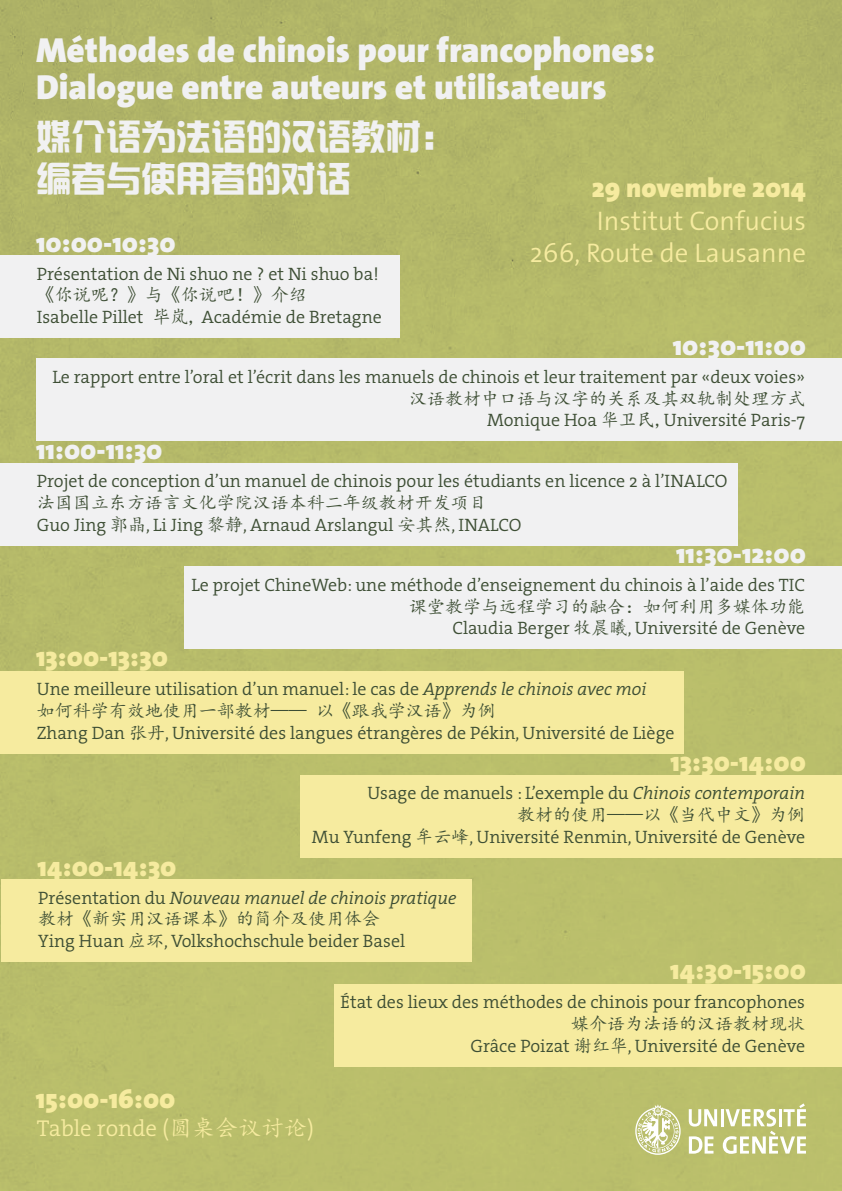
<style>
.page{position:relative;width:842px;height:1191px;background:#fff}
.page>*{position:absolute;margin:0;border:0;box-sizing:border-box;transform-origin:0 0}
.t1{font:900 35px/37px "The Sans Os F";color:#f1f1f2}
.t2{font:35px/42px "hzgb";color:#f1f1f2}
.t3{font:900 27px "The Sans Os F";color:#f6eb9f}
.t4{font:900 27px "The Sans Os F";color:#f1f1f2}
.t5{font:300 27px/32.4px "The Sans Os F";color:#f6eb9f;text-align:right}
.t6{font:23px "The Serif HP4 Se Lig";color:#f6eb9f}
.t7{font:18px "The Serif HP4 Se Lig";color:#3d4e34}
.t8{font:18px "Kai Ti";color:#3d4e34}
.t9{font:18px "The Serif HP4 Se Lig IT";color:#3d4e34}
.s1{font-family:"Kai Ti"}
.s2{font-family:"The Serif HP4 Se Lig IT"}
.s3{font-family:"The Serif HP4 Se Lig"}
</style>
<div class="page">
<img style="left:0;top:0;width:842px;height:1191px">
<div style="left:0;top:255px;width:400px;height:82px;background:#f1f1f2"></div>
<div style="left:36px;top:359px;width:806px;height:82px;background:#f1f1f2"></div>
<div style="left:0;top:463px;width:738px;height:82px;background:#f1f1f2"></div>
<div style="left:184px;top:566px;width:658px;height:83px;background:#f1f1f2"></div>
<div style="left:334px;top:984px;width:508px;height:82px;background:#f6eb9f"></div>
<div style="left:300px;top:775px;width:542px;height:82px;background:#f6eb9f"></div>
<div style="left:1px;top:879px;width:471px;height:82px;background:#f6eb9f"></div>
<div style="left:0;top:671px;width:683px;height:82px;background:#f6eb9f"></div>
<svg style="left:635px;top:1104px;width:46px;height:50px"></svg>
<svg style="left:689px;top:1109px;width:28px;height:17px"></svg>
<hr style="left:721px;top:1109px;width:3px;height:17px;background:#fff">
<svg style="left:689px;top:1136px;width:24px;height:17px"></svg>
<svg style="left:723px;top:1103px;width:83px;height:50px"></svg>
<h1 class="t1" style="left:36px;top:32px;width:621px">Méthodes de chinois pour francophones:<br>Dialogue entre auteurs et utilisateurs</h1>
<h1 class="t2" style="left:36px;top:115px;width:404px">媒介语为法语的汉语教材:编者与使用者的对话</h1>
<h2 class="t3" style="left:592px;top:171px;width:216px">29 novembre 2014</h2>
<h2 class="t5" style="left:530px;top:204px;width:278px">Institut Confucius<br>266, Route de Lausanne</h2>
<h2 class="t4" style="left:36px;top:225px;width:141px">10:00-10:30</h2>
<p class="t7" style="left:37px;top:262px;width:344px">Présentation de Ni shuo ne ? et Ni shuo ba!</p>
<p class="t8" style="left:37px;top:286px;width:272px">《你说呢？》与《你说吧！》介绍</p>
<p class="t7" style="left:37px;top:305px;width:346px">Isabelle Pillet <span class="s1">毕岚,</span> Académie de Bretagne</p>
<h2 class="t4" style="left:673px;top:329px;width:135px">10:30-11:00</h2>
<p class="t7" style="left:53px;top:365px;width:754px">Le rapport entre l’oral et l’écrit dans les manuels de chinois et leur traitement par «deux voies»</p>
<p class="t8" style="left:409px;top:389px;width:397px">汉语教材中口语与汉字的关系及其双轨制处理方式</p>
<p class="t7" style="left:487px;top:409px;width:320px">Monique Hoa <span class="s1">华卫民,</span>Université Paris-7</p>
<h2 class="t4" style="left:36px;top:433px;width:128px">11:00-11:30</h2>
<p class="t7" style="left:37px;top:470px;width:692px">Projet de conception d’un manuel de chinois pour les étudiants en licence 2 à l’INALCO</p>
<p class="t8" style="left:37px;top:493px;width:452px">法国国立东方语言文化学院汉语本科二年级教材开发项目</p>
<p class="t7" style="left:37px;top:513px;width:486px">Guo Jing <span class="s1">郭晶</span>, Li Jing <span class="s1">黎静</span>, Arnaud Arslangul <span class="s1">安其然</span>, INALCO</p>
<h2 class="t4" style="left:676px;top:536px;width:131px">11:30-12:00</h2>
<h2 class="t3" style="left:36px;top:640px;width:133px">13:00-13:30</h2>
<p class="t7" style="left:191px;top:573px;width:615px">Le projet ChineWeb: une méthode d’enseignement du chinois à l’aide des TIC</p>
<p class="t8" style="left:409px;top:597px;width:397px">课堂教学与远程学习的融合：如何利用多媒体功能</p>
<p class="t7" style="left:452px;top:616px;width:354px">Claudia Berger <span class="s1">牧晨曦</span>, Université de Genève</p>
<p class="t7" style="left:37px;top:677px;width:611px">Une meilleure utilisation d’un manuel: le cas de <span class="s2">Apprends le chinois avec moi</span></p>
<p class="t8" style="left:37px;top:701px;width:461px">如何科学有效地使用一部教材—— 以《跟我学汉语》为例</p>
<p class="t7" style="left:37px;top:721px;width:639px">Zhang Dan <span class="s1">张丹</span>, Université des langues étrangères de Pékin, Université de Liège</p>
<h2 class="t3" style="left:670px;top:745px;width:137px">13:30-14:00</h2>
<h2 class="t3" style="left:37px;top:849px;width:141px">14:00-14:30</h2>
<p class="t7" style="left:367px;top:781px;width:439px">Usage de manuels : L’exemple du <span class="s2">Chinois contemporain</span></p>
<p class="t8" style="left:517px;top:805px;width:289px">教材的使用——以《当代中文》为例</p>
<p class="t7" style="left:312px;top:825px;width:495px">Mu Yunfeng <span class="s1">牟云峰</span>, Université Renmin, Université de Genève</p>
<p class="t9" style="left:38px;top:886px;width:420px"><span class="s3">Présentation du</span> Nouveau manuel de chinois pratique</p>
<p class="t8" style="left:38px;top:909px;width:343px">教材《新实用汉语课本》的简介及使用体会</p>
<p class="t7" style="left:38px;top:929px;width:368px">Ying Huan <span class="s1">应环</span>, Volkshochschule beider Basel</p>
<h2 class="t3" style="left:670px;top:952px;width:137px">14:30-15:00</h2>
<h2 class="t3" style="left:36px;top:1081px;width:141px">15:00-16:00</h2>
<p class="t6" style="left:37px;top:1113px;width:279px">Table ronde (<span class="s1">圆桌会议讨论</span>)</p>
<p class="t7" style="left:341px;top:990px;width:466px">État des lieux des méthodes de chinois pour francophones</p>
<p class="t8" style="left:571px;top:1014px;width:235px">媒介语为法语的汉语教材现状</p>
<p class="t7" style="left:470px;top:1034px;width:336px">Grâce Poizat <span class="s1">谢红华</span>, Université de Genève</p>
</div>
